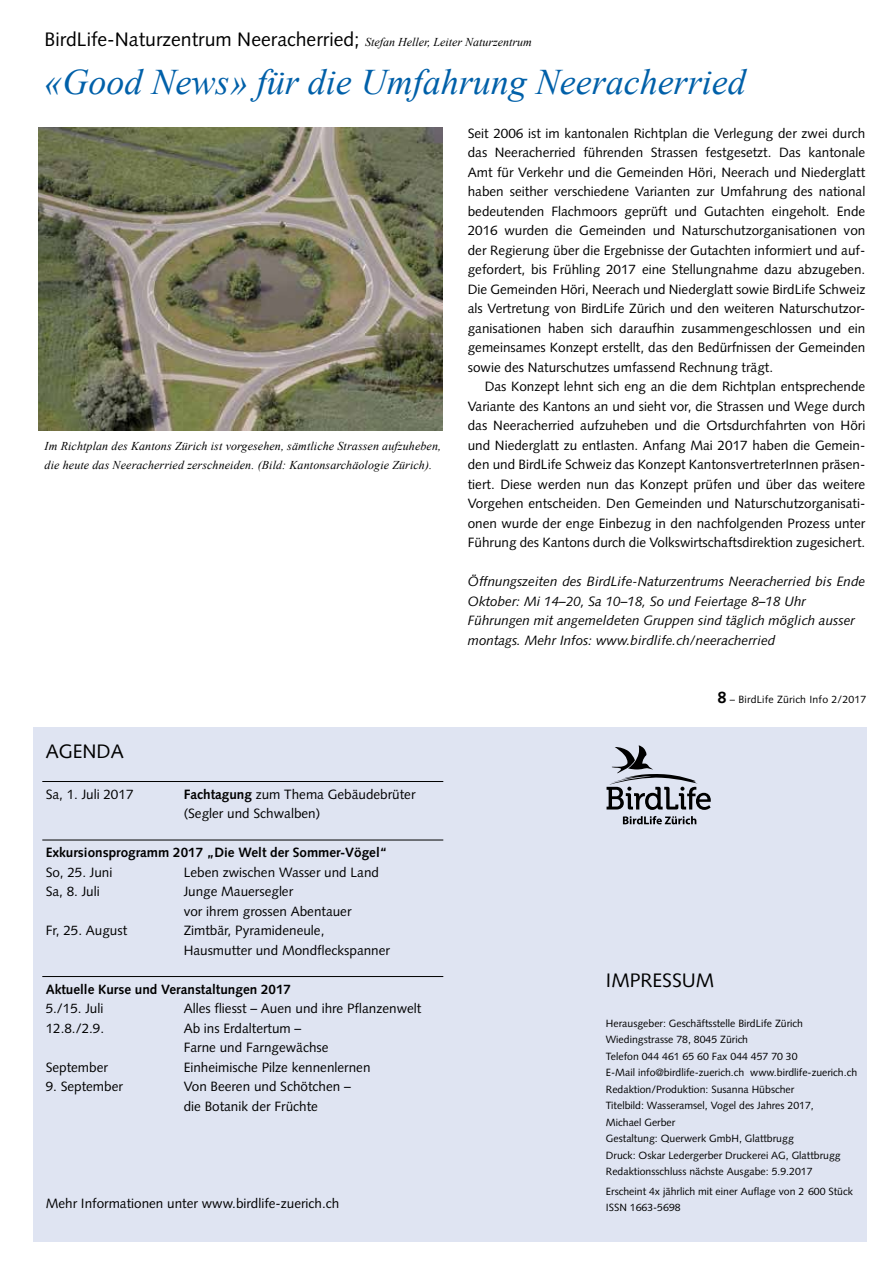
<style>
.page{position:relative;width:893px;height:1263px;background:#fff}
.page>*{position:absolute;margin:0;border:0;box-sizing:border-box;transform-origin:0 0}
.t1{font:italic 36px "Times New Roman";color:#0060a9}
.t2{font:19.5px "Syntax";color:#000}
.t3{font:13.5px/19.5px "Syntax";color:#000}
.t4{font:italic 13.5px/19.5px "Syntax";color:#000}
.t5{font:700 13.5px "Syntax";color:#000}
.t6{font:italic 12px/19.5px "Times New Roman";letter-spacing:.01em;color:#000}
.t7{font:10.5px/16.5px "Syntax";color:#000}
.t8{font:10.5px "Syntax";letter-spacing:.02em;color:#000}
.s1{font-family:"Times New Roman";font-style:italic;font-size:12px}
.s2{font-weight:700}
.s3{font-weight:700;font-size:16.5px}
</style>
<div class="page">
<div style="left:33px;top:727px;width:833px;height:514px;background:#dfe4f2"></div>
<img style="left:38px;top:128px;width:404px;height:302px">
<hr style="left:42px;top:781px;width:401px;height:1px;background:#000">
<hr style="left:42px;top:840px;width:401px;height:1px;background:#000">
<hr style="left:42px;top:976px;width:401px;height:1px;background:#000">
<svg style="left:607px;top:745px;width:104px;height:65px"></svg>
<svg style="left:623px;top:816px;width:73px;height:8px"></svg>
<h2 class="t2" style="left:45px;top:27px;width:489px">BirdLife-Naturzentrum Neeracherried; <span class="s1">Stefan Heller, Leiter Naturzentrum</span></h2>
<h1 class="t1" style="left:45px;top:57px;width:702px">«Good News» für die Umfahrung Neeracherried</h1>
<p class="t6" style="left:45px;top:436px;width:398px">Im Richtplan des Kantons Zürich ist vorgesehen, sämtliche Strassen aufzuheben, die heute das Neeracherried zerschneiden. (Bild: Kantonsarchäologie Zürich).</p>
<h2 class="t2" style="left:46px;top:739px;width:80px">AGENDA</h2>
<p class="t3" style="left:46px;top:784px;width:89px">Sa, 1. Juli 2017</p>
<p class="t3" style="left:184px;top:784px;width:233px"><span class="s2">Fachtagung</span> zum Thema Gebäudebrüter (Segler und Schwalben)</p>
<p class="t5" style="left:46px;top:845px;width:343px">Exkursionsprogramm 2017 „Die Welt der Sommer-Vögel“</p>
<p class="t3" style="left:46px;top:862px;width:68px">So, 25. Juni</p>
<p class="t3" style="left:184px;top:862px;width:197px">Leben zwischen Wasser und Land</p>
<p class="t3" style="left:46px;top:882px;width:56px">Sa, 8. Juli</p>
<p class="t3" style="left:184px;top:882px;width:169px">Junge Mauersegler<br>vor ihrem grossen Abentauer</p>
<p class="t3" style="left:46px;top:921px;width:83px">Fr, 25. August</p>
<p class="t3" style="left:184px;top:921px;width:208px">Zimtbär, Pyramideneule,<br>Hausmutter und Mondfleckspanner</p>
<p class="t5" style="left:46px;top:981px;width:247px">Aktuelle Kurse und Veranstaltungen 2017</p>
<p class="t3" style="left:46px;top:999px;width:59px">5./15. Juli</p>
<p class="t3" style="left:184px;top:999px;width:239px">Alles fliesst – Auen und ihre Pflanzenwelt</p>
<p class="t3" style="left:46px;top:1018px;width:60px">12.8./2.9.</p>
<p class="t3" style="left:184px;top:1018px;width:146px">Ab ins Erdaltertum –<br>Farne und Farngewächse</p>
<p class="t3" style="left:46px;top:1057px;width:64px">September</p>
<p class="t3" style="left:184px;top:1057px;width:188px">Einheimische Pilze kennenlernen</p>
<p class="t3" style="left:46px;top:1077px;width:79px">9. September</p>
<p class="t3" style="left:184px;top:1077px;width:169px">Von Beeren und Schötchen – die Botanik der Früchte</p>
<p class="t3" style="left:46px;top:1194px;width:295px">Mehr Informationen unter www.birdlife-zuerich.ch</p>
<p class="t3" style="left:468px;top:123px;width:399px;text-align:justify">Seit 2006 ist im kantonalen Richtplan die Verlegung der zwei durch das Neeracherried führenden Strassen festgesetzt. Das kantonale Amt für Verkehr und die Gemeinden Höri, Neerach und Niederglatt haben seither verschiedene Varianten zur Umfahrung des national bedeutenden Flachmoors geprüft und Gutachten eingeholt. Ende 2016 wurden die Gemeinden und Naturschutzorganisationen von der Regierung über die Ergebnisse der Gutachten informiert und auf&shy;gefordert, bis Frühling 2017 eine Stellungnahme dazu abzugeben.<br>Die Gemeinden Höri, Neerach und Niederglatt sowie BirdLife Schweiz als Vertretung von BirdLife Zürich und den weiteren Naturschutzor&shy;ganisationen haben sich daraufhin zusammengeschlossen und ein gemeinsames Konzept erstellt, das den Bedürfnissen der Gemeinden sowie des Naturschutzes umfassend Rechnung trägt.</p>
<p class="t3" style="left:468px;top:377px;width:399px;text-align:justify;text-indent:17px">Das Konzept lehnt sich eng an die dem Richtplan entsprechende Variante des Kantons an und sieht vor, die Strassen und Wege durch das Neeracherried aufzuheben und die Ortsdurchfahrten von Höri und Niederglatt zu entlasten. Anfang Mai 2017 haben die Gemein&shy;den und BirdLife Schweiz das Konzept KantonsvertreterInnen präsen&shy;tiert. Diese werden nun das Konzept prüfen und über das weitere Vorgehen entscheiden. Den Gemeinden und Naturschutzorganisati&shy;onen wurde der enge Einbezug in den nachfolgenden Prozess unter Führung des Kantons durch die Volkswirtschaftsdirektion zugesichert.</p>
<p class="t4" style="left:468px;top:572px;width:399px">Öffnungszeiten des BirdLife-Naturzentrums Neeracherried bis Ende Oktober: Mi 14–20, Sa 10–18, So und Feiertage 8–18 Uhr Führungen mit angemeldeten Gruppen sind täglich möglich ausser montags. Mehr Infos: www.birdlife.ch/neeracherried</p>
<p class="t8" style="left:718px;top:693px;width:150px"><span class="s3">8</span> – BirdLife Zürich Info 2/2017</p>
<h2 class="t2" style="left:606px;top:968px;width:110px">IMPRESSUM</h2>
<p class="t7" style="left:606px;top:1015px;width:253px">Herausgeber: Geschäftsstelle BirdLife Zürich Wiedingstrasse 78, 8045 Zürich<br>Telefon 044 461 65 60 Fax 044 457 70 30<br>E-Mail info@birdlife-zuerich.ch www.birdlife-zuerich.ch Redaktion/Produktion: Susanna Hübscher<br>Titelbild: Wasseramsel, Vogel des Jahres 2017,<br>Michael Gerber<br>Gestaltung: Querwerk GmbH, Glattbrugg<br>Druck: Oskar Ledergerber Druckerei AG, Glattbrugg Redaktionsschluss nächste Ausgabe: 5.9.2017</p>
<p class="t7" style="left:606px;top:1183px;width:249px">Erscheint 4x jährlich mit einer Auflage von 2 600 Stück<br>ISSN 1663-5698</p>
</div>
